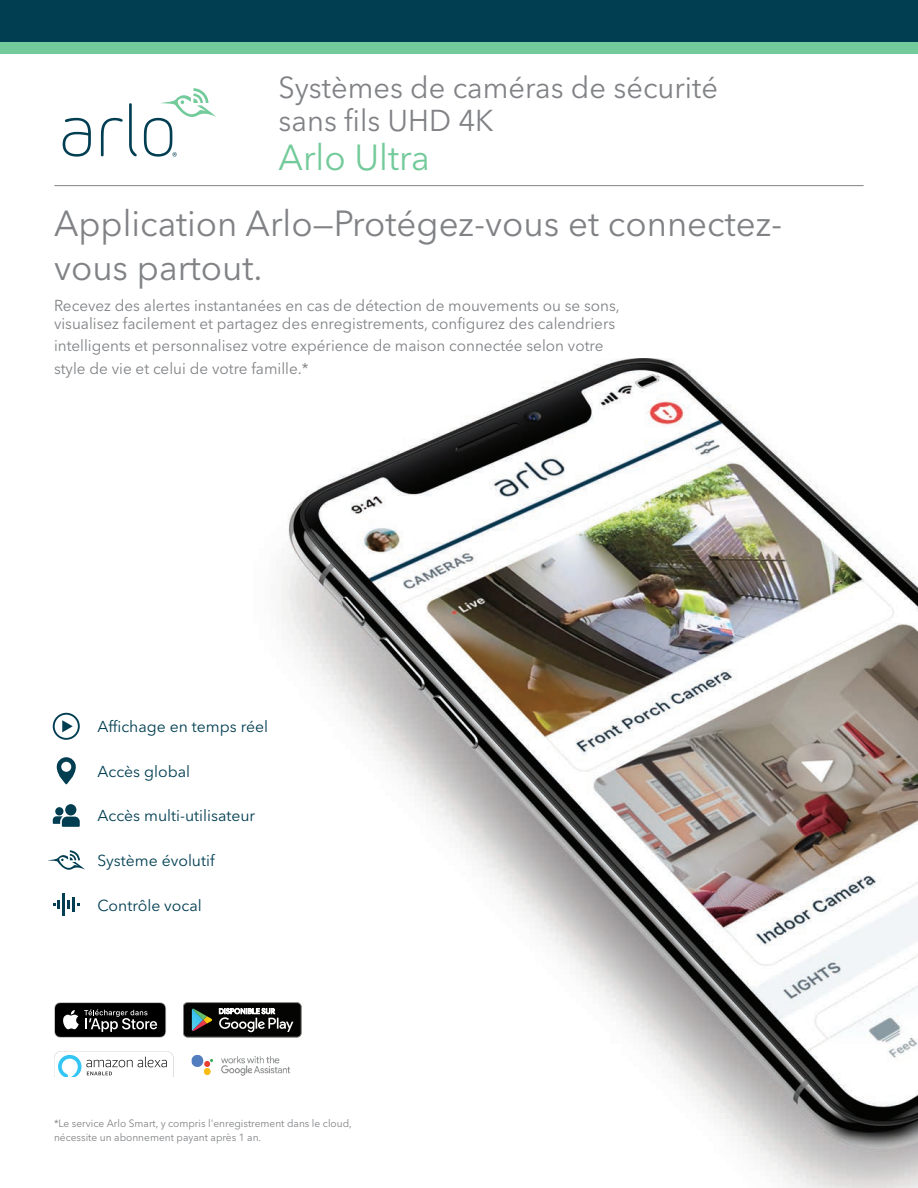
<style>
.page{position:relative;width:918px;height:1188px;background:#fff}
.page>*{position:absolute;margin:0;border:0;box-sizing:border-box;transform-origin:0 0}
.Arlo_Subhead{font:36px/43.2px "Avenir Next LT Pro";color:#808285}
.t1{font:36px "Avenir Next LT Pro";color:#73ca9a}
.t2{font:30px/33px "Avenir Next LT Pro";color:#808285}
.Feature_bullets{font:15.75px/18px "Avenir Next LT Pro";color:#808285}
.Sub_Heads{font:15.75px "Avenir Next LT Pro";color:#013e52}
.Sub_Heads-2{font:10.5px/14.2px "Avenir Next LT Pro";color:#808285}
</style>
<div class="page">
<svg style="left:63px;top:118px;width:28px;height:39px"></svg>
<svg style="left:101px;top:118px;width:22px;height:38px"></svg>
<svg style="left:129px;top:103px;width:8px;height:53px"></svg>
<svg style="left:144px;top:88px;width:72px;height:69px"></svg>
<div style="left:0;top:0;width:918px;height:54px;background:#73ca9a"></div>
<div style="left:0;top:0;width:918px;height:42px;background:#013e52"></div>
<img style="left:282px;top:359px;width:636px;height:829px">
<svg style="left:53px;top:713px;width:27px;height:27px"></svg>
<svg style="left:57px;top:757px;width:19px;height:28px"></svg>
<div style="left:55px;top:807px;width:8px;height:9px;background:#013e52;border-radius:50%"></div>
<svg style="left:53px;top:816px;width:27px;height:11px"></svg>
<div style="left:65px;top:804px;width:11px;height:12px;background:#013e52;border-radius:50%"></div>
<svg style="left:48px;top:850px;width:37px;height:20px"></svg>
<svg style="left:53px;top:900px;width:7px;height:9px"></svg>
<hr style="left:63px;top:893px;width:2px;height:23px;background:#013e52">
<svg style="left:67px;top:900px;width:3px;height:9px"></svg>
<hr style="left:72px;top:897px;width:3px;height:15px;background:#013e52">
<svg style="left:54px;top:1051px;width:120px;height:25px"></svg>
<img style="left:191px;top:1047px;width:106px;height:29px">
<div style="left:174px;top:994px;width:136px;height:52px;background:#fff"></div>
<svg style="left:183px;top:1002px;width:118px;height:35px;background:#363937"></svg>
<svg style="left:54px;top:1002px;width:112px;height:36px;background:#363636"></svg>
<hr style="left:54px;top:185px;width:810px;height:1px;background:#808285">
<h2 class="t2" style="left:279px;top:71px;width:441px">Systèmes de caméras de sécurité sans fils UHD 4K</h2>
<h1 class="t1" style="left:279px;top:136px;width:153px">Arlo Ultra</h1>
<p class="Arlo_Subhead" style="left:54px;top:202px;width:730px">Application Arlo—Protégez-vous et connectez&shy;vous partout.</p>
<p class="Feature_bullets" style="left:54px;top:296px;width:567px">Recevez des alertes instantanées en cas de détection de mouvements ou se sons, visualisez facilement et partagez des enregistrements, configurez des calendriers</p>
<p class="Feature_bullets" style="left:54px;top:334px;width:551px;line-height:22.5px">intelligents et personnalisez votre expérience de maison connectée selon votre style de vie et celui de votre famille.*</p>
<p class="Sub_Heads" style="left:97px;top:717px;width:172px">Affichage en temps réel</p>
<p class="Sub_Heads" style="left:97px;top:762px;width:94px">Accès global</p>
<p class="Sub_Heads" style="left:97px;top:807px;width:159px">Accès multi-utilisateur</p>
<p class="Sub_Heads" style="left:97px;top:851px;width:119px">Système évolutif</p>
<p class="Sub_Heads" style="left:97px;top:896px;width:106px">Contrôle vocal</p>
<p class="Sub_Heads-2" style="left:54px;top:1116px;width:299px">*Le service Arlo Smart, y compris l'enregistrement dans le cloud, nécessite un abonnement payant après 1 an.</p>
</div>
